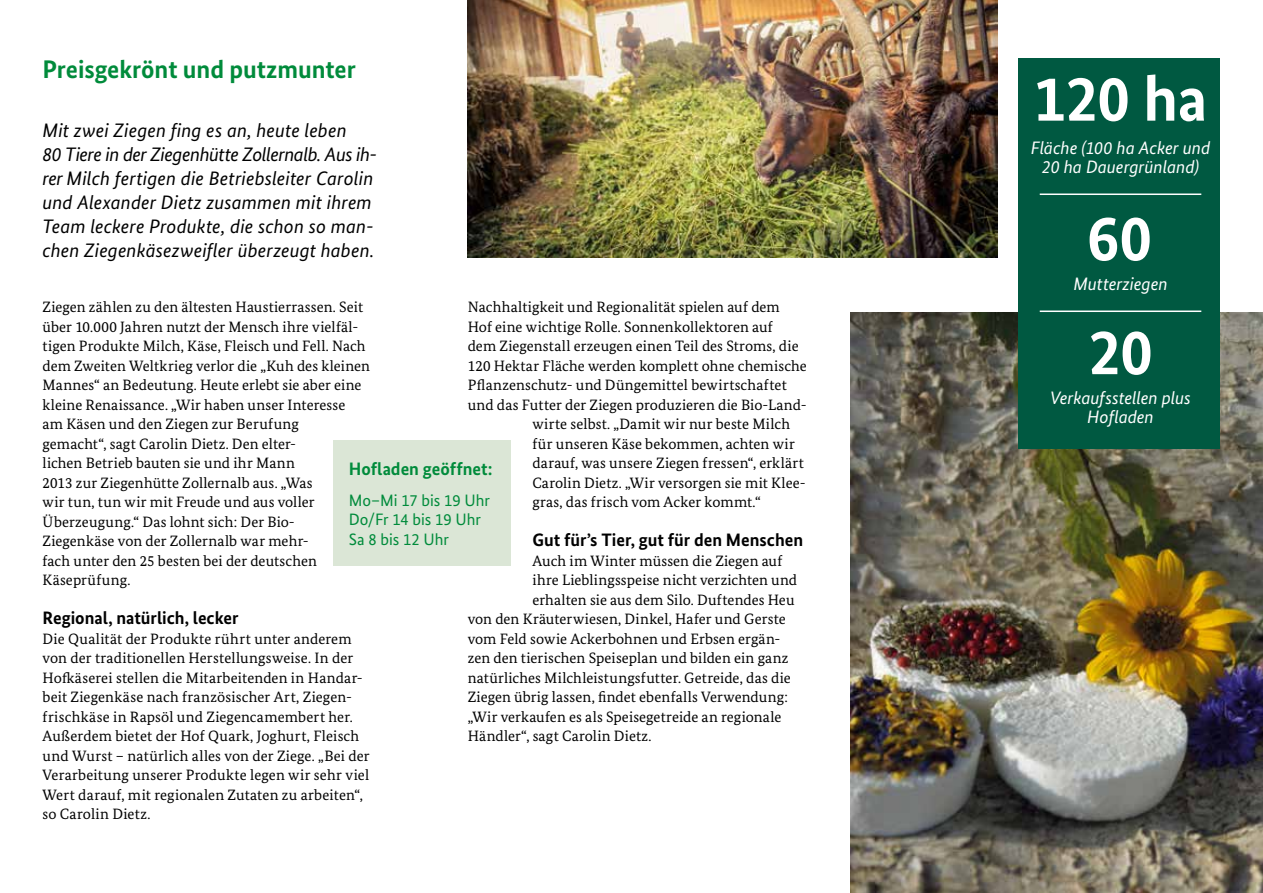
<style>
.page{position:relative;width:1263px;height:893px;background:#fff}
.page>*{position:absolute;margin:0;border:0;box-sizing:border-box;transform-origin:0 0}
.t1{font:700 64.5px "Bundes Sans";letter-spacing:-.005em;color:#fff}
.t2{font:700 25.5px "Bundes Sans";letter-spacing:-.005em;color:#008b3b}
.t3{font:italic 19.5px/24px "Bundes Sans";letter-spacing:.005em;color:#000}
.t4{font:italic 18px/19.5px "Bundes Sans";letter-spacing:-.005em;color:#fff;text-align:center}
.t5{font:700 18px "Bundes Sans";color:#000}
.t6{font:700 18px "Bundes Sans";color:#008b3b}
.t7{font:16.5px/19.8px "Bundes Sans";color:#008b3b}
.t8{font:15px/19.5px "Bundes Serif";letter-spacing:.01em;color:#000}
</style>
<div class="page">
<img style="left:851px;top:312px;width:412px;height:581px">
<div style="left:333px;top:440px;width:178px;height:126px;background:#dbe6d6"></div>
<img style="left:468px;top:0;width:529px;height:258px">
<div style="left:1018px;top:58px;width:202px;height:390px;background:#005941"></div>
<hr style="left:1040px;top:194px;width:161px;height:1px;background:#fff">
<hr style="left:1040px;top:311px;width:161px;height:1px;background:#fff">
<h2 class="t2" style="left:43px;top:54px;width:315px">Preisgekrönt und putzmunter</h2>
<p class="t3" style="left:43px;top:118px;width:336px">Mit zwei Ziegen fing es an, heute leben<br>80 Tiere in der Ziegenhütte Zollernalb. Aus ih&shy;rer Milch fertigen die Betriebsleiter Carolin und Alexander Dietz zusammen mit ihrem Team leckere Produkte, die schon so man&shy;chen Ziegenkäsezweifler überzeugt haben.</p>
<p class="t8" style="left:468px;top:297px;width:314px">Nachhaltigkeit und Regionalität spielen auf dem</p>
<p class="t8" style="left:468px;top:316px;width:307px">Hof eine wichtige Rolle. Sonnenkollektoren auf</p>
<p class="t8" style="left:468px;top:336px;width:332px">dem Ziegenstall erzeugen einen Teil des Stroms, die</p>
<p class="t8" style="left:468px;top:355px;width:341px">120 Hektar Fläche werden komplett ohne chemische</p>
<p class="t8" style="left:468px;top:375px;width:320px">Pflanzenschutz- und Düngemittel bewirtschaftet</p>
<p class="t8" style="left:468px;top:394px;width:340px">und das Futter der Ziegen produzieren die Bio-Land-</p>
<p class="t8" style="left:532px;top:414px;width:259px">wirte selbst. „Damit wir nur beste Milch</p>
<p class="t8" style="left:532px;top:433px;width:264px">für unseren Käse bekommen, achten wir</p>
<p class="t8" style="left:532px;top:453px;width:273px">darauf, was unsere Ziegen fressen“, erklärt</p>
<p class="t8" style="left:532px;top:472px;width:275px">Carolin Dietz. „Wir versorgen sie mit Klee-</p>
<p class="t8" style="left:532px;top:492px;width:230px">gras, das frisch vom Acker kommt.“</p>
<p class="t5" style="left:532px;top:529px;width:272px">Gut für’s Tier, gut für den Menschen</p>
<p class="t8" style="left:532px;top:550px;width:252px">Auch im Winter müssen die Ziegen auf</p>
<p class="t8" style="left:532px;top:570px;width:266px">ihre Lieblingsspeise nicht verzichten und</p>
<p class="t8" style="left:532px;top:589px;width:264px">erhalten sie aus dem Silo. Duftendes Heu</p>
<p class="t8" style="left:468px;top:609px;width:320px">von den Kräuterwiesen, Dinkel, Hafer und Gerste</p>
<p class="t8" style="left:468px;top:628px;width:314px">vom Feld sowie Ackerbohnen und Erbsen ergän-</p>
<p class="t8" style="left:468px;top:648px;width:322px">zen den tierischen Speiseplan und bilden ein ganz</p>
<p class="t8" style="left:468px;top:667px;width:324px">natürliches Milchleistungsfutter. Getreide, das die</p>
<p class="t8" style="left:468px;top:687px;width:322px">Ziegen übrig lassen, findet ebenfalls Verwendung:</p>
<p class="t8" style="left:468px;top:706px;width:315px">„Wir verkaufen es als Speisegetreide an regionale</p>
<p class="t8" style="left:468px;top:726px;width:185px">Händler“, sagt Carolin Dietz.</p>
<p class="t8" style="left:43px;top:297px;width:329px">Ziegen zählen zu den ältesten Haustierrassen. Seit über 10.000 Jahren nutzt der Mensch ihre vielfäl&shy;tigen Produkte Milch, Käse, Fleisch und Fell. Nach dem Zweiten Weltkrieg verlor die „Kuh des kleinen Mannes“ an Bedeutung. Heute erlebt sie aber eine kleine Renaissance. „Wir haben unser Interesse<br>am Käsen und den Ziegen zur Berufung<br>gemacht“, sagt Carolin Dietz. Den elter-<br>lichen Betrieb bauten sie und ihr Mann<br>2013 zur Ziegenhütte Zollernalb aus. „Was<br>wir tun, tun wir mit Freude und aus voller Überzeugung.“ Das lohnt sich: Der Bio-Ziegenkäse von der Zollernalb war mehr-<br>fach unter den 25 besten bei der deutschen Käseprüfung.</p>
<p class="t5" style="left:43px;top:607px;width:197px">Regional, natürlich, lecker</p>
<p class="t8" style="left:43px;top:628px;width:329px">Die Qualität der Produkte rührt unter anderem von der traditionellen Herstellungsweise. In der Hofkäserei stellen die Mitarbeitenden in Handar&shy;beit Ziegenkäse nach französischer Art, Ziegen&shy;frischkäse in Rapsöl und Ziegencamembert her.<br>Außerdem bietet der Hof Quark, Joghurt, Fleisch und Wurst – natürlich alles von der Ziege. „Bei der Verarbeitung unserer Produkte legen wir sehr viel Wert darauf, mit regionalen Zutaten zu arbeiten“, so Carolin Dietz.</p>
<p class="t6" style="left:349px;top:458px;width:145px">Hofladen geöffnet:</p>
<p class="t7" style="left:349px;top:490px;width:143px">Mo–Mi 17 bis 19 Uhr<br>Do/Fr 14 bis 19 Uhr<br>Sa 8 bis 12 Uhr</p>
<h1 class="t1" style="left:1034px;top:59px;width:175px">120 ha</h1>
<p class="t4" style="left:1031px;top:138px;width:181px">Fläche (100 ha Acker und<br>20 ha Dauergrünland)</p>
<h1 class="t1" style="left:1087px;top:199px;width:66px">60</h1>
<p class="t4" style="left:1073px;top:274px;width:96px">Mutterziegen</p>
<h1 class="t1" style="left:1088px;top:313px;width:66px">20</h1>
<p class="t4" style="left:1050px;top:388px;width:142px">Verkaufsstellen plus<br>Hofladen</p>
</div>
